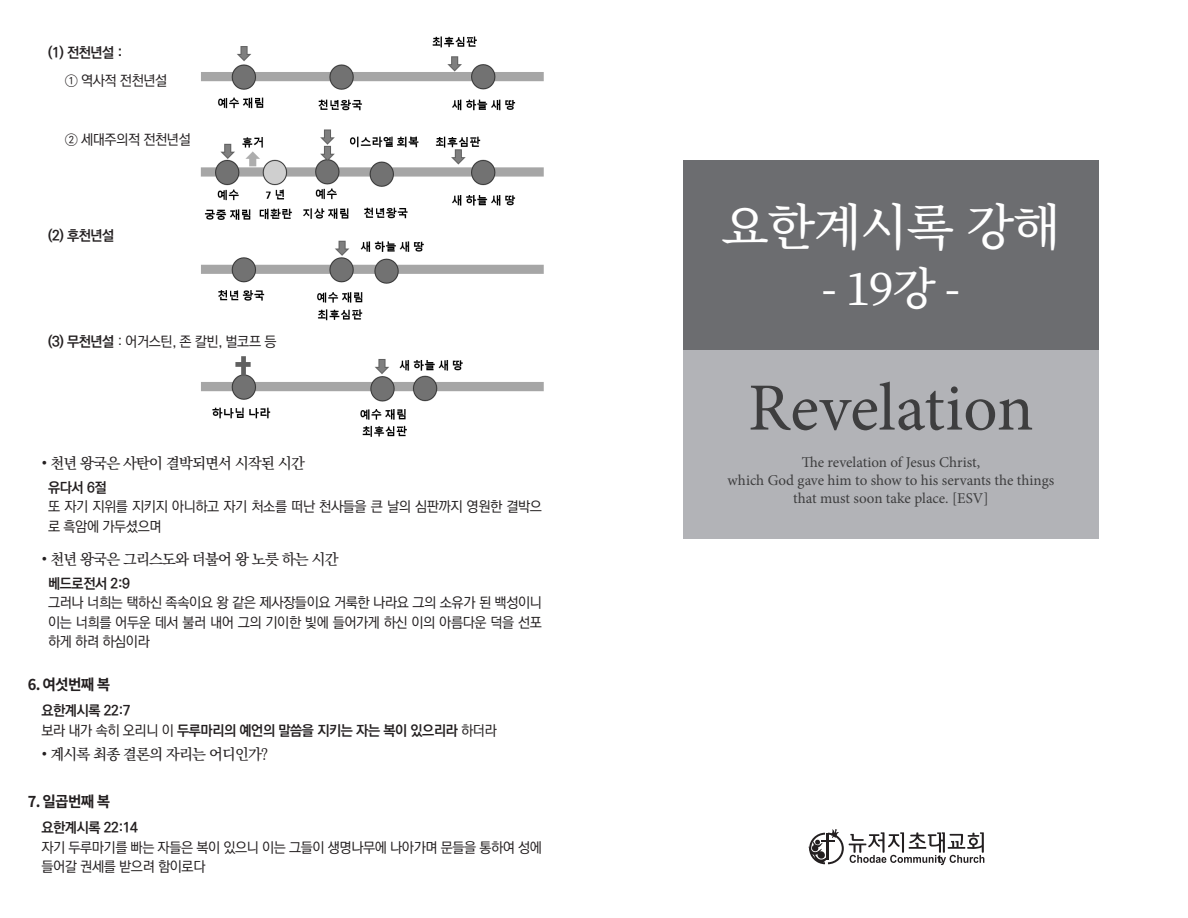
<style>
.page{position:relative;width:1188px;height:918px;background:#fff}
.page>*{position:absolute;margin:0;border:0;box-sizing:border-box;transform-origin:0 0}
.t1{font:67.5px "Minion Pro";color:#3e3e3f}
.t2{font:500 49.5px "Source Han Serif K";letter-spacing:-.03em;color:#fff}
.t3{font:500 45px "Source Han Serif K";color:#fff}
.t4{font:15px "Minion Pro";color:#3e3e3f}
.t5{font:500 15px "Ko Pub World Batang";letter-spacing:-.05em;color:#231f20}
.t6{font:700 15px "Noto Sans CJ Kkr";letter-spacing:-.05em;color:#231f20}
.t7{font:500 14.25px/19.5px "Ko Pub World Dotum";letter-spacing:-.03em;color:#231f20}
.t8{font:700 14.25px "Ko Pub World Dotum";letter-spacing:-.03em;color:#231f20}
.s1{font-weight:700}
.s2{font-weight:500}
</style>
<div class="page">
<img style="left:201px;top:36px;width:343px;height:75px">
<div style="left:683px;top:349px;width:416px;height:189px;background:#b2b3b7"></div>
<div style="left:683px;top:160px;width:416px;height:189px;background:#6c6d70"></div>
<svg style="left:808px;top:829px;width:176px;height:36px"></svg>
<img style="left:201px;top:240px;width:343px;height:81px">
<img style="left:200px;top:129px;width:344px;height:91px">
<img style="left:201px;top:356px;width:343px;height:81px">
<p class="t8" style="left:48px;top:42px;width:75px">(1) 전천년설 :</p>
<p class="t7" style="left:65px;top:72px;width:104px">① 역사적 전천년설</p>
<p class="t7" style="left:65px;top:130px;width:127px">② 세대주의적 전천년설</p>
<p class="t8" style="left:48px;top:225px;width:68px">(2) 후천년설</p>
<p class="t7" style="left:48px;top:333px;width:230px"><span class="s1">(3) 무천년설</span> : 어거스틴, 존 칼빈, 벌코프 등</p>
<p class="t5" style="left:41px;top:452px;width:265px">• 천년 왕국은 사탄이 결박되면서 시작된 시간</p>
<p class="t8" style="left:48px;top:477px;width:60px">유다서 6절</p>
<p class="t7" style="left:48px;top:498px;width:495px">또 자기 지위를 지키지 아니하고 자기 처소를 떠난 천사들을 큰 날의 심판까지 영원한 결박으 로 흑암에 가두셨으며</p>
<p class="t5" style="left:41px;top:548px;width:299px">• 천년 왕국은 그리스도와 더불어 왕 노릇 하는 시간</p>
<p class="t8" style="left:48px;top:573px;width:83px">베드로전서 2:9</p>
<p class="t7" style="left:48px;top:594px;width:495px;text-align:justify">그러나 너희는 택하신 족속이요 왕 같은 제사장들이요 거룩한 나라요 그의 소유가 된 백성이니 이는 너희를 어두운 데서 불러 내어 그의 기이한 빛에 들어가게 하신 이의 아름다운 덕을 선포 하게 하려 하심이라</p>
<p class="t6" style="left:28px;top:676px;width:84px">6. 여섯번째 복</p>
<p class="t8" style="left:41px;top:701px;width:91px">요한계시록 22:7</p>
<p class="t8" style="left:41px;top:720px;width:457px"><span class="s2">보라 내가 속히 오리니 이</span> 두루마리의 예언의 말씀을 지키는 자는 복이 있으리라 <span class="s2">하더라</span></p>
<p class="t5" style="left:41px;top:743px;width:228px">• 계시록 최종 결론의 자리는 어디인가?</p>
<p class="t6" style="left:28px;top:793px;width:84px">7. 일곱번째 복</p>
<p class="t8" style="left:41px;top:818px;width:98px">요한계시록 22:14</p>
<p class="t7" style="left:41px;top:838px;width:502px">자기 두루마기를 빠는 자들은 복이 있으니 이는 그들이 생명나무에 나아가며 문들을 통하여 성에 들어갈 권세를 받으려 함이로다</p>
<p class="t2" style="left:721px;top:199px;width:341px">요한계시록 강해</p>
<p class="t3" style="left:822px;top:263px;width:140px">- 19강 -</p>
<p class="t1" style="left:748px;top:363px;width:287px">Revelation</p>
<p class="t4" style="left:802px;top:453px;width:180px">The revelation of Jesus Christ,</p>
<p class="t4" style="left:728px;top:471px;width:328px">which God gave him to show to his servants the things</p>
<p class="t4" style="left:793px;top:489px;width:197px">that must soon take place. [ESV]</p>
</div>
